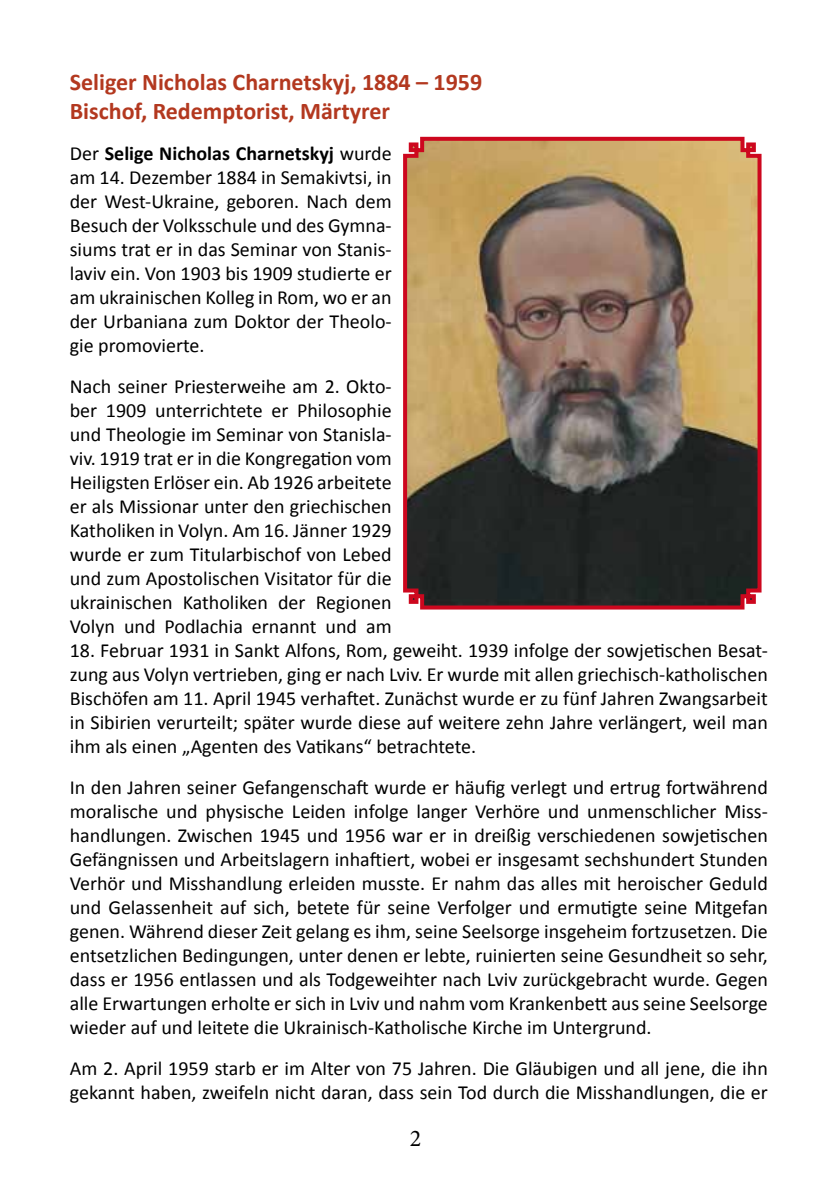
<style>
.page{position:relative;width:840px;height:1191px;background:#fff}
.page>*{position:absolute;margin:0;border:0;box-sizing:border-box;transform-origin:0 0}
.t1{font:700 24px/28.8px "Calibri";color:#b3381f}
.t2{font:24px "Minion Pro";color:#000}
.t3{font:20px/24px "Calibri";color:#000;text-align:justify}
.s1{font-weight:700}
</style>
<div class="page">
<svg style="left:403px;top:136px;width:359px;height:474px;background:#826a51"></svg>
<p class="t1" style="left:70px;top:68px;width:414px">Seliger Nicholas Charnetskyj, 1884 – 1959<br>Bischof, Redemptorist, Märtyrer</p>
<p class="t3" style="left:70px;top:141px;width:323px">Der <span class="s1">Selige Nicholas Charnetskyj</span> wurde am 14. Dezember 1884 in Semakivtsi, in der West-Ukraine, geboren. Nach dem Besuch der Volksschule und des Gymna&shy;siums trat er in das Seminar von Stanis&shy;laviv ein. Von 1903 bis 1909 studierte er am ukrainischen Kolleg in Rom, wo er an der Urbaniana zum Doktor der Theolo&shy;gie promovierte.</p>
<p class="t3" style="left:70px;top:374px;width:323px">Nach seiner Priesterweihe am 2. Okto&shy;ber 1909 unterrichtete er Philosophie und Theologie im Seminar von Stanisla&shy;viv. 1919 trat er in die Kongregation vom Heiligsten Erlöser ein. Ab 1926 arbeitete er als Missionar unter den griechischen Katholiken in Volyn. Am 16. Jänner 1929 wurde er zum Titularbischof von Lebed und zum Apostolischen Visitator für die ukrainischen Katholiken der Regionen Volyn und Podlachia ernannt und am</p>
<p class="t3" style="left:70px;top:638px;width:699px">18. Februar 1931 in Sankt Alfons, Rom, geweiht. 1939 infolge der sowjetischen Besat&shy;zung aus Volyn vertrieben, ging er nach Lviv. Er wurde mit allen griechisch-katholischen Bischöfen am 11. April 1945 verhaftet. Zunächst wurde er zu fünf Jahren Zwangsarbeit in Sibirien verurteilt; später wurde diese auf weitere zehn Jahre verlängert, weil man ihm als einen „Agenten des Vatikans“ betrachtete.</p>
<p class="t3" style="left:70px;top:775px;width:699px">In den Jahren seiner Gefangenschaft wurde er häufig verlegt und ertrug fortwährend moralische und physische Leiden infolge langer Verhöre und unmenschlicher Miss&shy;handlungen. Zwischen 1945 und 1956 war er in dreißig verschiedenen sowjetischen Gefängnissen und Arbeitslagern inhaftiert, wobei er insgesamt sechshundert Stunden Verhör und Misshandlung erleiden musste. Er nahm das alles mit heroischer Geduld und Gelassenheit auf sich, betete für seine Verfolger und ermutigte seine Mitgefan genen. Während dieser Zeit gelang es ihm, seine Seelsorge insgeheim fortzusetzen. Die entsetzlichen Bedingungen, unter denen er lebte, ruinierten seine Gesundheit so sehr, dass er 1956 entlassen und als Todgeweihter nach Lviv zurückgebracht wurde. Gegen alle Erwartungen erholte er sich in Lviv und nahm vom Krankenbett aus seine Seelsorge wieder auf und leitete die Ukrainisch-Katholische Kirche im Untergrund.</p>
<p class="t3" style="left:70px;top:1056px;width:699px">Am 2. April 1959 starb er im Alter von 75 Jahren. Die Gläubigen und all jene, die ihn gekannt haben, zweifeln nicht daran, dass sein Tod durch die Misshandlungen, die er</p>
<p class="t2" style="left:410px;top:1122px;width:13px">2</p>
</div>
